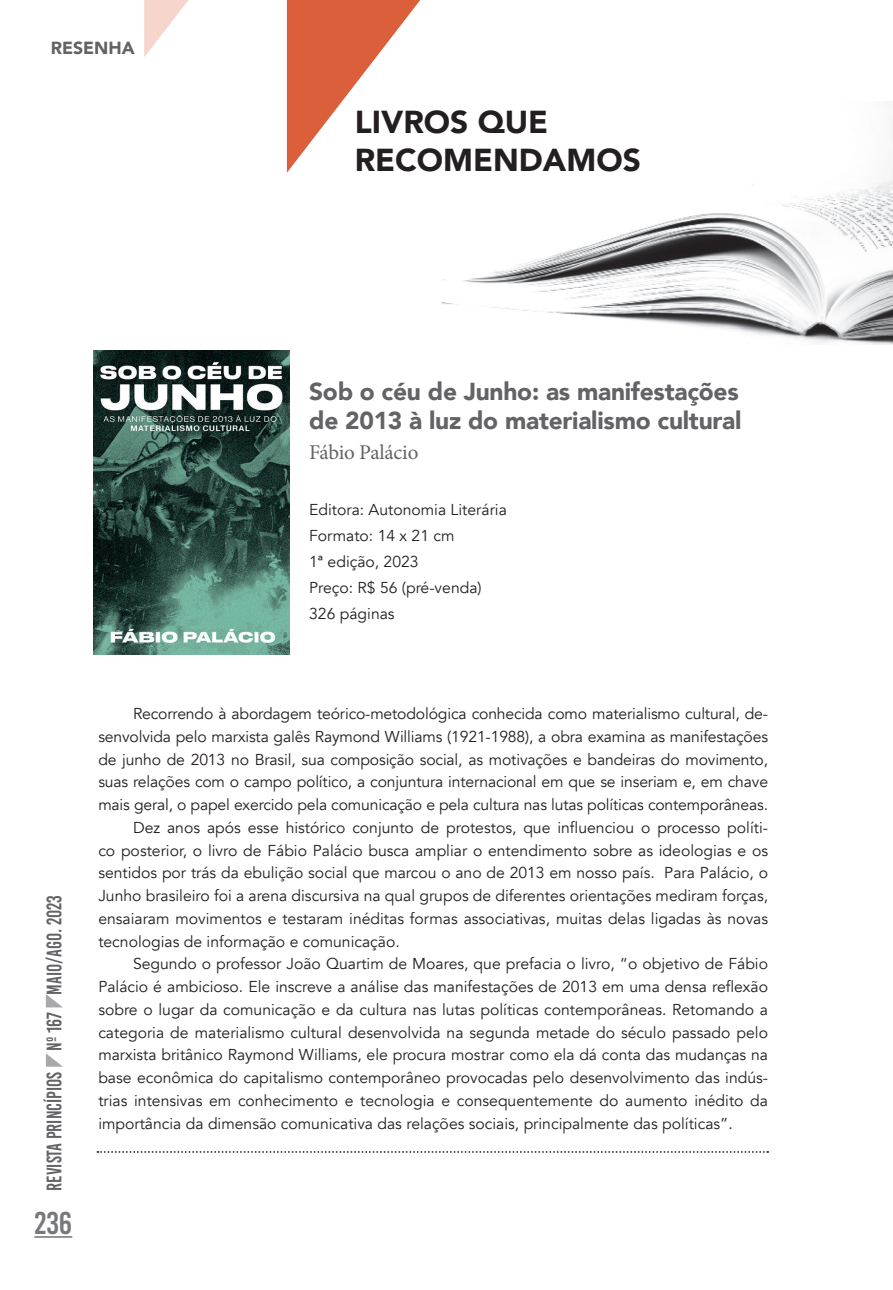
<style>
.page{position:relative;width:893px;height:1290px;background:#fff}
.page>*{position:absolute;margin:0;border:0;box-sizing:border-box;transform-origin:0 0}
.t1{font:900 31.68px/38px "Avenir";color:#231f20}
.t2{font:31.5px "Bebas Kai";color:#76787b}
.t3{font:900 24.5px/29.4px "Avenir";letter-spacing:-.01em;color:#636366}
.t4{font:21px "Bebas Kai";color:#636366;scale:.9 1}
.t5{font:21px "Minion Pro";letter-spacing:-.01em;color:#636366}
.t6{font:900 17.5px "Avenir";color:#636366}
.t7{font:15.75px/25.9px "Avenir";color:#231f20}
</style>
<div class="page">
<hr style="left:34px;top:1236px;width:38px;height:2px;background:#76787b">
<svg style="left:46px;top:1053px;width:17px;height:14px"></svg>
<svg style="left:46px;top:994px;width:16px;height:13px"></svg>
<svg style="left:144px;top:0;width:44px;height:57px"></svg>
<img style="left:286px;top:101px;width:607px;height:243px">
<svg style="left:287px;top:0;width:133px;height:173px"></svg>
<img style="left:93px;top:350px;width:196px;height:304px">
<svg style="left:97px;top:1151px;width:671px;height:2px"></svg>
<p class="t6" style="left:51px;top:33px;width:85px">RESENHA</p>
<h1 class="t1" style="left:355px;top:102px;width:288px">LIVROS QUE<br>RECOMENDAMOS</h1>
<h3 class="t3" style="left:309px;top:376px;width:434px">Sob o céu de Junho: as manifestações de 2013 à luz do materialismo cultural</h3>
<h3 class="t5" style="left:309px;top:439px;width:111px">Fábio Palácio</h3>
<p class="t7" style="left:309px;top:497px;width:199px">Editora: Autonomia Literária<br>Formato: 14 x 21 cm<br>1ª edição, 2023<br>Preço: R$ 56 (pré-venda)<br>326 páginas</p>
<h3 class="t4" style="left:43px;top:1191px;width:330px;rotate:-90deg">Revista Princípios nº 167 MAIO/AGO. 2023</h3>
<h2 class="t2" style="left:34px;top:1206px;width:39px">236</h2>
<p class="t7" style="left:133px;top:701px;width:636px">Recorrendo à abordagem teórico-metodológica conhecida como materialismo cultural, de-</p>
<p class="t7" style="left:98px;top:724px;width:671px">senvolvida pelo marxista galês Raymond Williams (1921-1988), a obra examina as manifestações</p>
<p class="t7" style="left:98px;top:746px;width:671px">de junho de 2013 no Brasil, sua composição social, as motivações e bandeiras do movimento,</p>
<p class="t7" style="left:98px;top:769px;width:671px">suas relações com o campo político, a conjuntura internacional em que se inseriam e, em chave</p>
<p class="t7" style="left:98px;top:792px;width:671px">mais geral, o papel exercido pela comunicação e pela cultura nas lutas políticas contemporâneas.</p>
<p class="t7" style="left:133px;top:815px;width:636px">Dez anos após esse histórico conjunto de protestos, que influenciou o processo políti-</p>
<p class="t7" style="left:98px;top:837px;width:671px">co posterior, o livro de Fábio Palácio busca ampliar o entendimento sobre as ideologias e os</p>
<p class="t7" style="left:98px;top:860px;width:671px">sentidos por trás da ebulição social que marcou o ano de 2013 em nosso país. Para Palácio, o</p>
<p class="t7" style="left:98px;top:883px;width:671px">Junho brasileiro foi a arena discursiva na qual grupos de diferentes orientações mediram forças,</p>
<p class="t7" style="left:98px;top:906px;width:671px">ensaiaram movimentos e testaram inéditas formas associativas, muitas delas ligadas às novas</p>
<p class="t7" style="left:98px;top:928px;width:303px">tecnologias de informação e comunicação.</p>
<p class="t7" style="left:133px;top:951px;width:636px">Segundo o professor João Quartim de Moares, que prefacia o livro, “o objetivo de Fábio</p>
<p class="t7" style="left:98px;top:974px;width:671px">Palácio é ambicioso. Ele inscreve a análise das manifestações de 2013 em uma densa reflexão</p>
<p class="t7" style="left:98px;top:997px;width:671px">sobre o lugar da comunicação e da cultura nas lutas políticas contemporâneas. Retomando a</p>
<p class="t7" style="left:98px;top:1019px;width:671px">categoria de materialismo cultural desenvolvida na segunda metade do século passado pelo</p>
<p class="t7" style="left:98px;top:1042px;width:671px">marxista britânico Raymond Williams, ele procura mostrar como ela dá conta das mudanças na</p>
<p class="t7" style="left:98px;top:1065px;width:671px">base econômica do capitalismo contemporâneo provocadas pelo desenvolvimento das indús-</p>
<p class="t7" style="left:98px;top:1088px;width:671px">trias intensivas em conhecimento e tecnologia e consequentemente do aumento inédito da</p>
<p class="t7" style="left:98px;top:1110px;width:636px">importância da dimensão comunicativa das relações sociais, principalmente das políticas”.</p>
</div>
